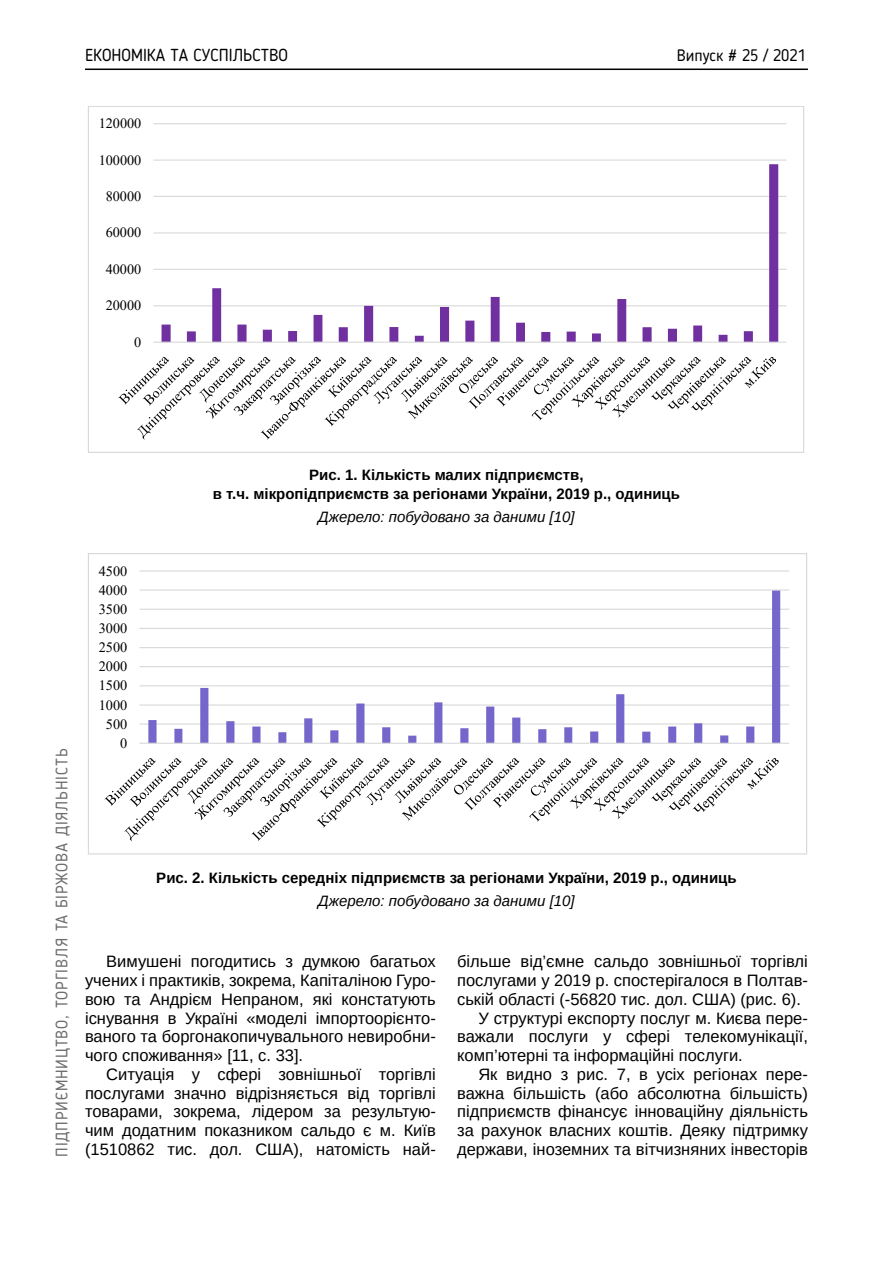
<style>
.page{position:relative;width:893px;height:1263px;background:#fff}
.page>*{position:absolute;margin:0;border:0;box-sizing:border-box;transform-origin:0 0}
.t1{font:17.25px "Blogger Sans";color:#000}
.t2{font:16.5px/18.8px "Arimo";color:#000;text-align:justify}
.t3{font:16.5px "Blogger Sans";letter-spacing:.05em;color:#6d6e71}
.t4{font:16.5px "Blogger Sans";color:#000}
.t5{font:700 15px/18.8px "Arimo";color:#000;text-align:center}
.t6{font:italic 15px "Arimo";color:#000}
.t7{font:14.25px "Times New Roman";letter-spacing:.005em;color:#000}
</style>
<div class="page">
<hr style="left:85px;top:69px;width:723px;height:1px;background:#000">
<hr style="left:153px;top:305px;width:633px;height:1px;background:#d9d9d9">
<hr style="left:153px;top:269px;width:633px;height:1px;background:#d9d9d9">
<hr style="left:153px;top:232px;width:633px;height:1px;background:#d9d9d9">
<hr style="left:153px;top:196px;width:633px;height:1px;background:#d9d9d9">
<hr style="left:153px;top:159px;width:633px;height:2px;background:#d9d9d9">
<hr style="left:153px;top:123px;width:633px;height:1px;background:#d9d9d9">
<svg style="left:162px;top:164px;width:616px;height:178px"></svg>
<hr style="left:153px;top:342px;width:633px;height:1px;background:#d9d9d9">
<svg style="left:118px;top:357px;width:658px;height:83px"></svg>
<hr style="left:139px;top:723px;width:650px;height:2px;background:#d9d9d9">
<hr style="left:139px;top:704px;width:650px;height:2px;background:#d9d9d9">
<hr style="left:139px;top:685px;width:650px;height:1px;background:#d9d9d9">
<hr style="left:139px;top:666px;width:650px;height:1px;background:#d9d9d9">
<hr style="left:139px;top:647px;width:650px;height:1px;background:#d9d9d9">
<hr style="left:139px;top:628px;width:650px;height:1px;background:#d9d9d9">
<hr style="left:139px;top:609px;width:650px;height:1px;background:#d9d9d9">
<hr style="left:139px;top:589px;width:650px;height:2px;background:#d9d9d9">
<hr style="left:139px;top:570px;width:650px;height:2px;background:#d9d9d9">
<svg style="left:148px;top:591px;width:632px;height:152px"></svg>
<hr style="left:139px;top:743px;width:650px;height:1px;background:#d9d9d9">
<svg style="left:104px;top:758px;width:675px;height:83px"></svg>
<p class="t1" style="left:85px;top:45px;width:204px">ЕКОНОМІКА ТА СУСПІЛЬСТВО</p>
<p class="t4" style="left:677px;top:45px;width:131px">Випуск # 25 / 2021</p>
<p class="t7" style="left:99px;top:113px;width:44px">120000</p>
<p class="t7" style="left:99px;top:150px;width:44px">100000</p>
<p class="t7" style="left:106px;top:186px;width:37px">80000</p>
<p class="t7" style="left:106px;top:223px;width:37px">60000</p>
<p class="t7" style="left:106px;top:259px;width:37px">40000</p>
<p class="t7" style="left:106px;top:295px;width:37px">20000</p>
<p class="t7" style="left:134px;top:332px;width:9px">0</p>
<p class="t5" style="left:213px;top:466px;width:469px">Рис. 1. Кількість малих підприємств,<br>в т.ч. мікропідприємств за регіонами України, 2019 р., одиниць</p>
<p class="t6" style="left:318px;top:507px;width:258px">Джерело: побудовано за даними [10]</p>
<p class="t3" style="left:52px;top:1157px;width:410px;rotate:-90deg">ПІДПРИЄМНИЦТВО, ТОРГІВЛЯ ТА БІРЖОВА ДІЯЛЬНІСТЬ</p>
<p class="t7" style="left:99px;top:561px;width:30px">4500</p>
<p class="t7" style="left:99px;top:580px;width:30px">4000</p>
<p class="t7" style="left:99px;top:599px;width:30px">3500</p>
<p class="t7" style="left:99px;top:618px;width:30px">3000</p>
<p class="t7" style="left:99px;top:637px;width:30px">2500</p>
<p class="t7" style="left:99px;top:656px;width:30px">2000</p>
<p class="t7" style="left:99px;top:676px;width:30px">1500</p>
<p class="t7" style="left:99px;top:695px;width:30px">1000</p>
<p class="t7" style="left:106px;top:714px;width:23px">500</p>
<p class="t7" style="left:120px;top:733px;width:9px">0</p>
<p class="t5" style="left:156px;top:868px;width:582px">Рис. 2. Кількість середніх підприємств за регіонами України, 2019 р., одиниць</p>
<p class="t6" style="left:318px;top:890px;width:258px">Джерело: побудовано за даними [10]</p>
<p class="t2" style="left:85px;top:952px;width:352px;text-indent:21px">Вимушені погодитись з думкою багатьох учених і практиків, зокрема, Капіталіною Гуро&shy;вою та Андрієм Непраном, які констатують існування в Україні «моделі імпортоорієнто&shy;ваного та боргонакопичувального невиробни&shy;чого споживання» [11, с. 33].</p>
<p class="t2" style="left:85px;top:1065px;width:352px;text-indent:21px">Ситуація у сфері зовнішньої торгівлі послугами значно відрізняється від торгівлі товарами, зокрема, лідером за результую&shy;чим додатним показником сальдо є м. Київ (1510862 тис. дол. США), натомість най-</p>
<p class="t2" style="left:457px;top:952px;width:352px">більше від’ємне сальдо зовнішньої торгівлі</p>
<p class="t2" style="left:457px;top:971px;width:352px">послугами у 2019 р. спостерігалося в Полтав-</p>
<p class="t2" style="left:457px;top:990px;width:345px">ській області (-56820 тис. дол. США) (рис. 6).</p>
<p class="t2" style="left:478px;top:1008px;width:331px">У структурі експорту послуг м. Києва пере-</p>
<p class="t2" style="left:457px;top:1027px;width:352px">важали послуги у сфері телекомунікації,</p>
<p class="t2" style="left:457px;top:1046px;width:287px">комп’ютерні та інформаційні послуги.</p>
<p class="t2" style="left:478px;top:1065px;width:331px">Як видно з рис. 7, в усіх регіонах пере-</p>
<p class="t2" style="left:457px;top:1083px;width:352px">важна більшість (або абсолютна більшість)</p>
<p class="t2" style="left:457px;top:1102px;width:352px">підприємств фінансує інноваційну діяльність</p>
<p class="t2" style="left:457px;top:1121px;width:352px">за рахунок власних коштів. Деяку підтримку</p>
<p class="t2" style="left:457px;top:1140px;width:352px">держави, іноземних та вітчизняних інвесторів</p>
</div>
